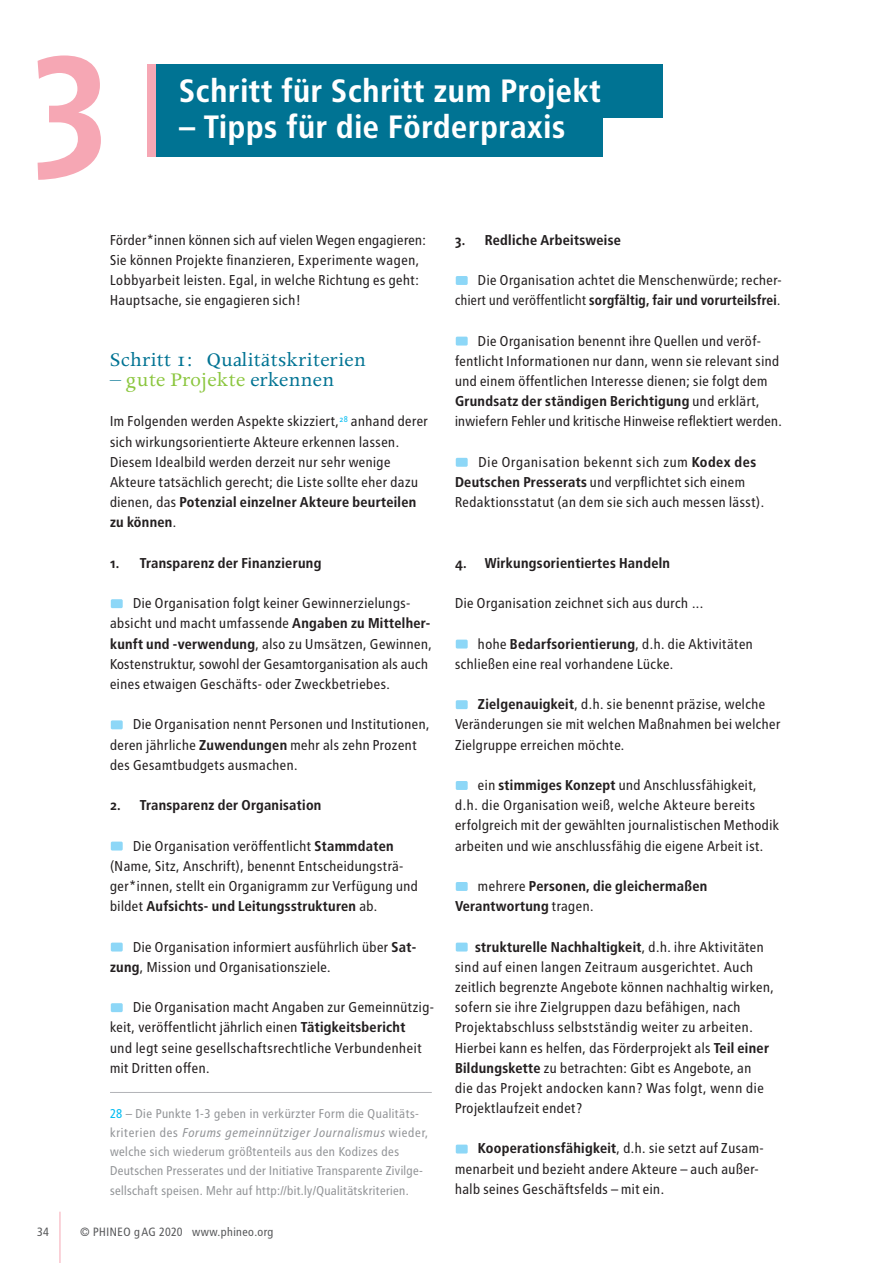
<style>
.page{position:relative;width:893px;height:1263px;background:#fff}
.page>*{position:absolute;margin:0;border:0;box-sizing:border-box;transform-origin:0 0}
.Fliesstext_auf_Grund{font:168px "Transit Print OT Bld";color:#f6a7b4}
.t1{font:32.25px "Transit Print OT Bld";color:#fff}
.Zwischenheadline_9_5{font:21.75px "Apollo MT Pro";letter-spacing:.01em;color:#007393}
.Zwischenheadline_9_5-2{font:21.75px "Apollo MT Pro";letter-spacing:.01em;color:#8bc63e}
.Fliesstext_auf_Grund-2{font:14.25px/20.2px "Transit Print OT";color:#231f20}
.Fliesstext_auf_Grund-3{font:14.25px "Transit Print OT Bld";color:#231f20}
.t2{font:12.75px/19.2px "Transit Print OT";letter-spacing:-.01em;color:#939598}
.t3{font:12px "Transit Print OT";color:#57585a}
.s1{color:#007393}
.s2{font-family:"Transit Print OT Bld"}
.s3{font-family:"Transit Print OT"}
.s4{color:#00bcf1}
.s5{font-style:italic}
</style>
<div class="page">
<hr style="left:60px;top:1212px;width:1px;height:51px;background:#f6a7b4">
<div style="left:111px;top:599px;width:12px;height:9px;background:#8dd7f7"></div>
<div style="left:111px;top:720px;width:12px;height:9px;background:#8dd7f7"></div>
<div style="left:111px;top:842px;width:12px;height:8px;background:#8dd7f7"></div>
<div style="left:111px;top:942px;width:12px;height:9px;background:#8dd7f7"></div>
<div style="left:111px;top:1003px;width:12px;height:9px;background:#8dd7f7"></div>
<div style="left:148px;top:65px;width:515px;height:53px;background:#007393"></div>
<div style="left:148px;top:104px;width:455px;height:53px;background:#007393"></div>
<div style="left:456px;top:276px;width:12px;height:9px;background:#8dd7f7"></div>
<div style="left:456px;top:337px;width:12px;height:8px;background:#8dd7f7"></div>
<div style="left:456px;top:458px;width:12px;height:9px;background:#8dd7f7"></div>
<div style="left:456px;top:640px;width:12px;height:8px;background:#8dd7f7"></div>
<div style="left:456px;top:700px;width:12px;height:9px;background:#8dd7f7"></div>
<div style="left:456px;top:781px;width:12px;height:9px;background:#8dd7f7"></div>
<div style="left:456px;top:882px;width:12px;height:9px;background:#8dd7f7"></div>
<div style="left:456px;top:942px;width:12px;height:9px;background:#8dd7f7"></div>
<div style="left:456px;top:1144px;width:12px;height:9px;background:#8dd7f7"></div>
<hr style="left:110px;top:1092px;width:322px;height:1px;background:#b2b3b7">
<div style="left:147px;top:65px;width:9px;height:92px;background:#f6a7b4"></div>
<p class="Fliesstext_auf_Grund" style="left:32px;top:-13px;width:80px">3</p>
<p class="t1" style="left:179px;top:72px;width:424px">Schritt für Schritt zum Projekt</p>
<p class="t1" style="left:179px;top:108px;width:388px">– Tipps für die Förderpraxis</p>
<p class="Fliesstext_auf_Grund-2" style="left:110px;top:229px;width:318px">Förder*innen können sich auf vielen Wegen engagieren:<br>Sie können Projekte finanzieren, Experimente wagen, Lobbyarbeit leisten. Egal, in welche Richtung es geht:<br>Hauptsache, sie engagieren sich!</p>
<p class="Zwischenheadline_9_5" style="left:110px;top:347px;width:257px">Schritt 1: Qualitätskriterien</p>
<p class="Zwischenheadline_9_5-2" style="left:110px;top:367px;width:226px"><span class="s1">–</span> gute Projekte <span class="s1">erkennen</span></p>
<p class="Fliesstext_auf_Grund-2" style="left:110px;top:411px;width:320px">Im Folgenden werden Aspekte skizziert,<sup>28</sup> anhand derer sich wirkungsorientierte Akteure erkennen lassen.</p>
<p class="Fliesstext_auf_Grund-2" style="left:110px;top:452px;width:310px">Diesem Idealbild werden derzeit nur sehr wenige<br>Akteure tatsächlich gerecht; die Liste sollte eher dazu dienen, das <span class="s2">Potenzial einzelner Akteure beurteilen</span></p>
<p class="Fliesstext_auf_Grund-3" style="left:110px;top:514px;width:68px">zu können<span class="s3">.</span></p>
<p class="Fliesstext_auf_Grund-3" style="left:110px;top:554px;width:213px">1. Transparenz der Finanzierung</p>
<p class="Fliesstext_auf_Grund-2" style="left:110px;top:593px;width:324px;text-indent:23px">Die Organisation folgt keiner Gewinnerzielungs&shy;absicht und macht umfassende <span class="s2">Angaben zu Mittelher&shy;kunft und -verwendung</span>, also zu Umsätzen, Gewinnen, Kostenstruktur, sowohl der Gesamtorganisation als auch eines etwaigen Geschäfts- oder Zweckbetriebes.</p>
<p class="Fliesstext_auf_Grund-2" style="left:110px;top:714px;width:321px;text-indent:23px">Die Organisation nennt Personen und Institutionen, deren jährliche <span class="s2">Zuwendungen</span> mehr als zehn Prozent des Gesamtbudgets ausmachen.</p>
<p class="Fliesstext_auf_Grund-3" style="left:110px;top:797px;width:213px">2. Transparenz der Organisation</p>
<p class="Fliesstext_auf_Grund-2" style="left:110px;top:835px;width:310px;text-indent:23px">Die Organisation veröffentlicht <span class="s2">Stammdaten </span>(Name, Sitz, Anschrift), benennt Entscheidungsträ&shy;ger*innen, stellt ein Organigramm zur Verfügung und bildet <span class="s2">Aufsichts- und Leitungsstrukturen</span> ab.</p>
<p class="Fliesstext_auf_Grund-2" style="left:110px;top:936px;width:308px;text-indent:23px">Die Organisation informiert ausführlich über <span class="s2">Sat&shy;zung</span>, Mission und Organisationsziele.</p>
<p class="Fliesstext_auf_Grund-2" style="left:110px;top:997px;width:326px;text-indent:23px">Die Organisation macht Angaben zur Gemeinnützig&shy;keit, veröffentlicht jährlich einen <span class="s2">Tätigkeitsbericht<br></span>und legt seine gesellschaftsrechtliche Verbundenheit mit Dritten offen.</p>
<p class="t2" style="left:110px;top:1104px;width:320px"><span class="s4">28</span> – Die Punkte 1-3 geben in verkürzter Form die Qualitäts&shy;kriterien des <span class="s5">Forums gemeinnütziger Journalismus</span> wieder, welche sich wiederum größtenteils aus den Kodizes des Deutschen Presserates und der Initiative Transparente Zivilge&shy;sellschaft speisen. Mehr auf http://bit.ly/Qualitätskriterien.</p>
<p class="Fliesstext_auf_Grund-3" style="left:455px;top:231px;width:168px">3. Redliche Arbeitsweise</p>
<p class="Fliesstext_auf_Grund-2" style="left:455px;top:270px;width:329px;text-align:right">Die Organisation achtet die Menschenwürde; recher&shy;chiert und veröffentlicht <span class="s2">sorgfältig, fair und vorurteilsfrei</span>.</p>
<p class="Fliesstext_auf_Grund-2" style="left:455px;top:330px;width:329px;text-indent:23px">Die Organisation benennt ihre Quellen und veröf&shy;fentlicht Informationen nur dann, wenn sie relevant sind und einem öffentlichen Interesse dienen; sie folgt dem <span class="s2">Grundsatz der ständigen Berichtigung</span> und erklärt, inwiefern Fehler und kritische Hinweise reflektiert werden.</p>
<p class="Fliesstext_auf_Grund-2" style="left:455px;top:452px;width:311px;text-indent:24px">Die Organisation bekennt sich zum <span class="s2">Kodex des<br>Deutschen Presserats</span> und verpflichtet sich einem<br>Redaktionsstatut (an dem sie sich auch messen lässt).</p>
<p class="Fliesstext_auf_Grund-3" style="left:455px;top:554px;width:217px">4. Wirkungsorientiertes Handeln</p>
<p class="Fliesstext_auf_Grund-2" style="left:455px;top:593px;width:251px">Die Organisation zeichnet sich aus durch …</p>
<p class="Fliesstext_auf_Grund-2" style="left:455px;top:633px;width:300px;text-indent:23px">hohe <span class="s2">Bedarfsorientierung</span>, d.h. die Aktivitäten schließen eine real vorhandene Lücke.</p>
<p class="Fliesstext_auf_Grund-2" style="left:455px;top:694px;width:327px;text-indent:23px"><span class="s2">Zielgenauigkeit</span>, d.h. sie benennt präzise, welche<br>Veränderungen sie mit welchen Maßnahmen bei welcher<br>Zielgruppe erreichen möchte.</p>
<p class="Fliesstext_auf_Grund-2" style="left:478px;top:775px;width:281px">ein <span class="s2">stimmiges Konzept</span> und Anschlussfähigkeit,</p>
<p class="Fliesstext_auf_Grund-2" style="left:455px;top:795px;width:302px">d.h. die Organisation weiß, welche Akteure bereits</p>
<p class="Fliesstext_auf_Grund-2" style="left:455px;top:815px;width:326px">erfolgreich mit der gewählten journalistischen Methodik arbeiten und wie anschlussfähig die eigene Arbeit ist.</p>
<p class="Fliesstext_auf_Grund-3" style="left:478px;top:878px;width:231px"><span class="s3">mehrere</span> Personen, die gleichermaßen</p>
<p class="Fliesstext_auf_Grund-3" style="left:455px;top:898px;width:141px">Verantwortung <span class="s3">tragen.</span></p>
<p class="Fliesstext_auf_Grund-2" style="left:455px;top:936px;width:321px;text-indent:20px"><span class="s2">strukturelle Nachhaltigkeit</span>, d.h. ihre Aktivitäten sind auf einen langen Zeitraum ausgerichtet. Auch zeitlich begrenzte Angebote können nachhaltig wirken, sofern sie ihre Zielgruppen dazu befähigen, nach Projektabschluss selbstständig weiter zu arbeiten.<br>Hierbei kann es helfen, das Förderprojekt als <span class="s2">Teil einer Bildungskette</span> zu betrachten: Gibt es Angebote, an</p>
<p class="Fliesstext_auf_Grund-2" style="left:455px;top:1078px;width:311px">die das Projekt andocken kann? Was folgt, wenn die<br>Projektlaufzeit endet?</p>
<p class="Fliesstext_auf_Grund-2" style="left:455px;top:1138px;width:309px;text-indent:23px"><span class="s2">Kooperationsfähigkeit</span>, d.h. sie setzt auf Zusam&shy;menarbeit und bezieht andere Akteure – auch außer&shy;halb seines Geschäftsfelds – mit ein.</p>
<p class="t3" style="left:37px;top:1225px;width:14px">34</p>
<p class="t3" style="left:80px;top:1225px;width:195px">© PHINEO gAG 2020 www.phineo.org</p>
</div>
